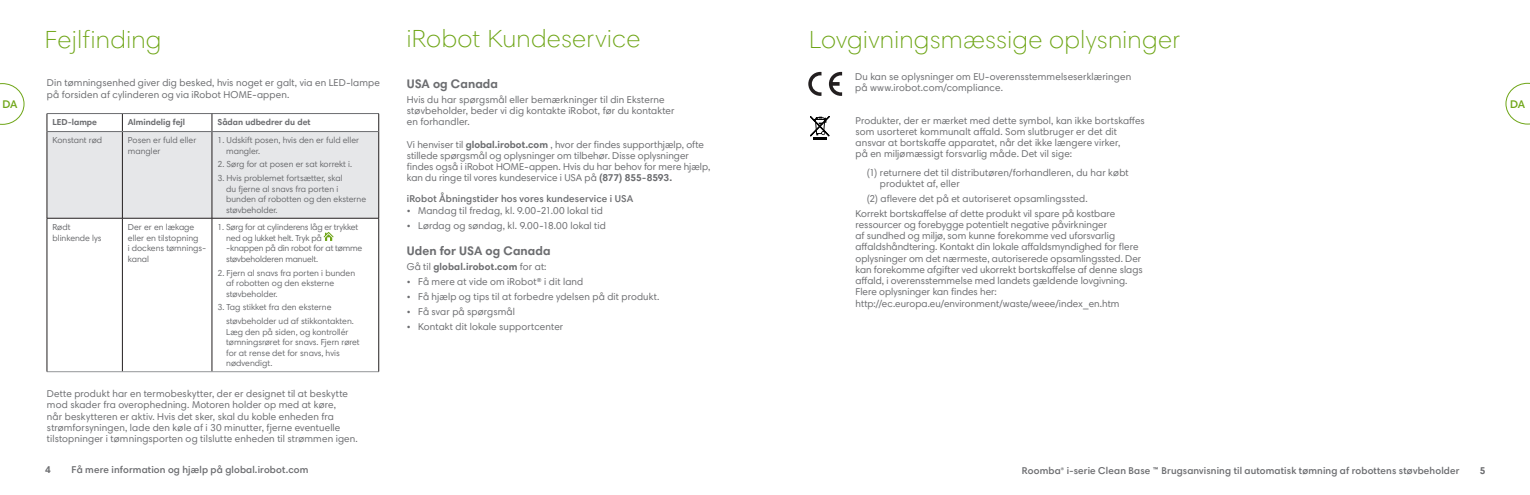
<style>
.page{position:relative;width:1530px;height:495px;background:#fff}
.page>*{position:absolute;margin:0;border:0;box-sizing:border-box;transform-origin:0 0}
._2018_Headline_1{font:300 25px "Harmonia Sans Std";letter-spacing:.03em;color:#6ea516}
._2018_Headline_2{font:700 12.5px "Harmonia Sans Std";letter-spacing:.005em;color:#6c6d70}
.t1{font:600 11.25px "Harmonia Sans Std";color:#6ea516}
._2018_Body_Copy_1{font:10px/11.2px "Harmonia Sans Std";letter-spacing:.01em;color:#6c6d70}
._2018_Body_Copy_Bull{font:10px/11.2px "Harmonia Sans Std";letter-spacing:.015em;color:#6c6d70}
._2018_Body_Copy_Bull-2{font:600 10px "Harmonia Sans Std";letter-spacing:.015em;color:#6c6d70}
._2018_Body_Copy_1-2{font:700 10px "Harmonia Sans Std";letter-spacing:.01em;color:#6c6d70}
._2018_Chart_Copy{font:8.75px/10.5px "Harmonia Sans Std";color:#6c6d70}
._2018_Chart_Copy-2{font:8.75px/10.6px "Harmonia Sans Std";letter-spacing:-.02em;color:#6c6d70}
._2018_Chart_Copy-3{font:700 8.75px "Harmonia Sans Std";color:#6c6d70}
.s1{font-weight:700}
.s2{font-weight:400}
</style>
<div class="page">
<svg style="left:1505px;top:83px;width:25px;height:42px"></svg>
<svg style="left:0;top:83px;width:25px;height:42px"></svg>
<hr style="left:47px;top:218px;width:75px;height:1px;background:#231f20">
<hr style="left:122px;top:218px;width:90px;height:1px;background:#231f20">
<hr style="left:122px;top:218px;width:1px;height:154px;background:#231f20">
<hr style="left:212px;top:218px;width:167px;height:1px;background:#231f20">
<hr style="left:212px;top:218px;width:1px;height:154px;background:#231f20">
<hr style="left:47px;top:372px;width:75px;height:1px;background:#939598">
<hr style="left:122px;top:372px;width:90px;height:1px;background:#939598">
<hr style="left:212px;top:372px;width:167px;height:1px;background:#939598">
<hr style="left:47px;top:218px;width:1px;height:154px;background:#231f20">
<hr style="left:379px;top:218px;width:1px;height:154px;background:#231f20">
<hr style="left:47px;top:113px;width:75px;height:1px;background:#6c6d70">
<hr style="left:122px;top:113px;width:90px;height:1px;background:#6c6d70">
<hr style="left:212px;top:113px;width:167px;height:1px;background:#6c6d70">
<svg style="left:47px;top:114px;width:333px;height:104px"></svg>
<hr style="left:47px;top:131px;width:75px;height:1px;background:#6c6d70">
<hr style="left:122px;top:131px;width:90px;height:1px;background:#6c6d70">
<hr style="left:212px;top:131px;width:167px;height:1px;background:#6c6d70">
<svg style="left:324px;top:232px;width:10px;height:9px"></svg>
<svg style="left:808px;top:72px;width:13px;height:24px"></svg>
<svg style="left:829px;top:72px;width:13px;height:24px"></svg>
<svg style="left:810px;top:116px;width:20px;height:24px"></svg>
<p class="_2018_Headline_1" style="left:45px;top:25px;width:118px">Fejlfinding</p>
<p class="_2018_Headline_1" style="left:407px;top:24px;width:235px">iRobot Kundeservice</p>
<p class="_2018_Body_Copy_1" style="left:47px;top:77px;width:334px">Din tømningsenhed giver dig besked, hvis noget er galt, via en LED-lampe på forsiden af cylinderen og via iRobot HOME-appen.</p>
<p class="_2018_Headline_1" style="left:810px;top:25px;width:372px">Lovgivningsmæssige oplysninger</p>
<p class="_2018_Body_Copy_Bull" style="left:855px;top:71px;width:278px">Du kan se oplysninger om EU-overensstemmelseserklæringen på www.irobot.com/compliance.</p>
<p class="_2018_Body_Copy_1" style="left:856px;top:114px;width:291px">Produkter, der er mærket med dette symbol, kan ikke bortskaffes som usorteret kommunalt affald. Som slutbruger er det dit ansvar at bortskaffe apparatet, når det ikke længere virker,<br>på en miljømæssigt forsvarlig måde. Det vil sige:</p>
<p class="_2018_Body_Copy_Bull" style="left:880px;top:167px;width:250px;text-indent:-13px">(1) returnere det til distributøren/forhandleren, du har købt produktet af, eller</p>
<p class="_2018_Body_Copy_Bull" style="left:867px;top:193px;width:222px">(2) aflevere det på et autoriseret opsamlingssted.</p>
<p class="_2018_Body_Copy_1" style="left:856px;top:208px;width:289px">Korrekt bortskaffelse af dette produkt vil spare på kostbare ressourcer og forebygge potentielt negative påvirkninger<br>af sundhed og miljø, som kunne forekomme ved uforsvarlig affaldshåndtering. Kontakt din lokale affaldsmyndighed for flere oplysninger om det nærmeste, autoriserede opsamlingssted. Der kan forekomme afgifter ved ukorrekt bortskaffelse af denne slags affald, i overensstemmelse med landets gældende lovgivning.<br>Flere oplysninger kan findes her: http://ec.europa.eu/environment/waste/weee/index_en.htm</p>
<p class="_2018_Headline_2" style="left:407px;top:76px;width:93px">USA og Canada</p>
<p class="_2018_Body_Copy_1" style="left:407px;top:94px;width:269px">Hvis du har spørgsmål eller bemærkninger til din Eksterne støvbeholder, beder vi dig kontakte iRobot, før du kontakter en forhandler.</p>
<p class="_2018_Body_Copy_1" style="left:407px;top:139px;width:305px">Vi henviser til <span class="s1">global.irobot.com</span> , hvor der findes supporthjælp, ofte stillede spørgsmål og oplysninger om tilbehør. Disse oplysninger findes også i iRobot HOME-appen. Hvis du har behov for mere hjælp, kan du ringe til vores kundeservice i USA på <span class="s1">(877) 855-8593.</span></p>
<p class="_2018_Body_Copy_Bull-2" style="left:407px;top:192px;width:228px">iRobot Åbningstider hos vores kundeservice i USA</p>
<p class="_2018_Body_Copy_1" style="left:407px;top:205px;width:197px">• Mandag til fredag, kl. 9.00-21.00 lokal tid</p>
<p class="_2018_Body_Copy_1" style="left:407px;top:220px;width:201px">• Lørdag og søndag, kl. 9.00-18.00 lokal tid</p>
<p class="_2018_Headline_2" style="left:407px;top:243px;width:145px">Uden for USA og Canada</p>
<p class="_2018_Body_Copy_1-2" style="left:407px;top:261px;width:141px"><span class="s2">Gå til</span> global.irobot.com <span class="s2">for at:</span></p>
<p class="_2018_Body_Copy_1" style="left:407px;top:276px;width:178px">• Få mere at vide om iRobot® i dit land</p>
<p class="_2018_Body_Copy_1" style="left:407px;top:291px;width:254px">• Få hjælp og tips til at forbedre ydelsen på dit produkt.</p>
<p class="_2018_Body_Copy_1" style="left:407px;top:306px;width:110px">• Få svar på spørgsmål</p>
<p class="_2018_Body_Copy_1" style="left:407px;top:321px;width:158px">• Kontakt dit lokale supportcenter</p>
<p class="t1" style="left:2px;top:97px;width:17px">DA</p>
<p class="t1" style="left:1510px;top:97px;width:17px">DA</p>
<p class="_2018_Chart_Copy-3" style="left:52px;top:117px;width:46px">LED-lampe</p>
<p class="_2018_Chart_Copy-3" style="left:128px;top:117px;width:59px">Almindelig fejl</p>
<p class="_2018_Chart_Copy-3" style="left:217px;top:117px;width:95px">Sådan udbedrer du det</p>
<p class="_2018_Chart_Copy" style="left:52px;top:135px;width:51px">Konstant rød</p>
<p class="_2018_Chart_Copy" style="left:128px;top:135px;width:70px">Posen er fuld eller mangler</p>
<p class="_2018_Chart_Copy" style="left:226px;top:135px;width:134px;text-indent:-9px">1. Udskift posen, hvis den er fuld eller mangler.</p>
<p class="_2018_Chart_Copy" style="left:217px;top:159px;width:136px">2. Sørg for at posen er sat korrekt i.</p>
<p class="_2018_Chart_Copy" style="left:226px;top:173px;width:141px;text-indent:-9px">3. Hvis problemet fortsætter, skal<br>du fjerne al snavs fra porten i bunden af robotten og den eksterne støvbeholder.</p>
<p class="_2018_Chart_Copy" style="left:52px;top:222px;width:51px">Rødt blinkende lys</p>
<p class="_2018_Chart_Copy" style="left:128px;top:222px;width:80px">Der er en lækage eller en tilstopning<br>i dockens tømnings&shy;kanal</p>
<p class="_2018_Chart_Copy-2" style="left:226px;top:222px;width:138px;text-indent:-9px">1. Sørg for at cylinderens låg er trykket ned og lukket helt. Tryk på<br>-knappen på din robot for at tømme støvbeholderen manuelt.</p>
<p class="_2018_Chart_Copy" style="left:226px;top:267px;width:130px;text-indent:-9px">2. Fjern al snavs fra porten i bunden af robotten og den eksterne støvbeholder.</p>
<p class="_2018_Chart_Copy" style="left:226px;top:301px;width:129px;line-height:13.8px;text-indent:-9px">3. Tag stikket fra den eksterne støvbeholder ud af stikkontakten.</p>
<p class="_2018_Chart_Copy" style="left:226px;top:326px;width:135px">Læg den på siden, og kontrollér tømningsrøret for snavs. Fjern røret for at rense det for snavs, hvis nødvendigt.</p>
<p class="_2018_Body_Copy_1" style="left:47px;top:388px;width:312px">Dette produkt har en termobeskytter, der er designet til at beskytte mod skader fra overophedning. Motoren holder op med at køre,<br>når beskytteren er aktiv. Hvis det sker, skal du koble enheden fra strømforsyningen, lade den køle af i 30 minutter, fjerne eventuelle tilstopninger i tømningsporten og tilslutte enheden til strømmen igen.</p>
<p class="_2018_Body_Copy_1-2" style="left:45px;top:464px;width:7px">4</p>
<p class="_2018_Body_Copy_Bull-2" style="left:72px;top:464px;width:239px">Få mere information og hjælp på global.irobot.com</p>
<p class="_2018_Body_Copy_Bull-2" style="left:1022px;top:465px;width:439px">Roomba<sup>®</sup> i-serie Clean Base ™ Brugsanvisning til automatisk tømning af robottens støvbeholder</p>
<p class="_2018_Body_Copy_1-2" style="left:1480px;top:465px;width:7px">5</p>
</div>
